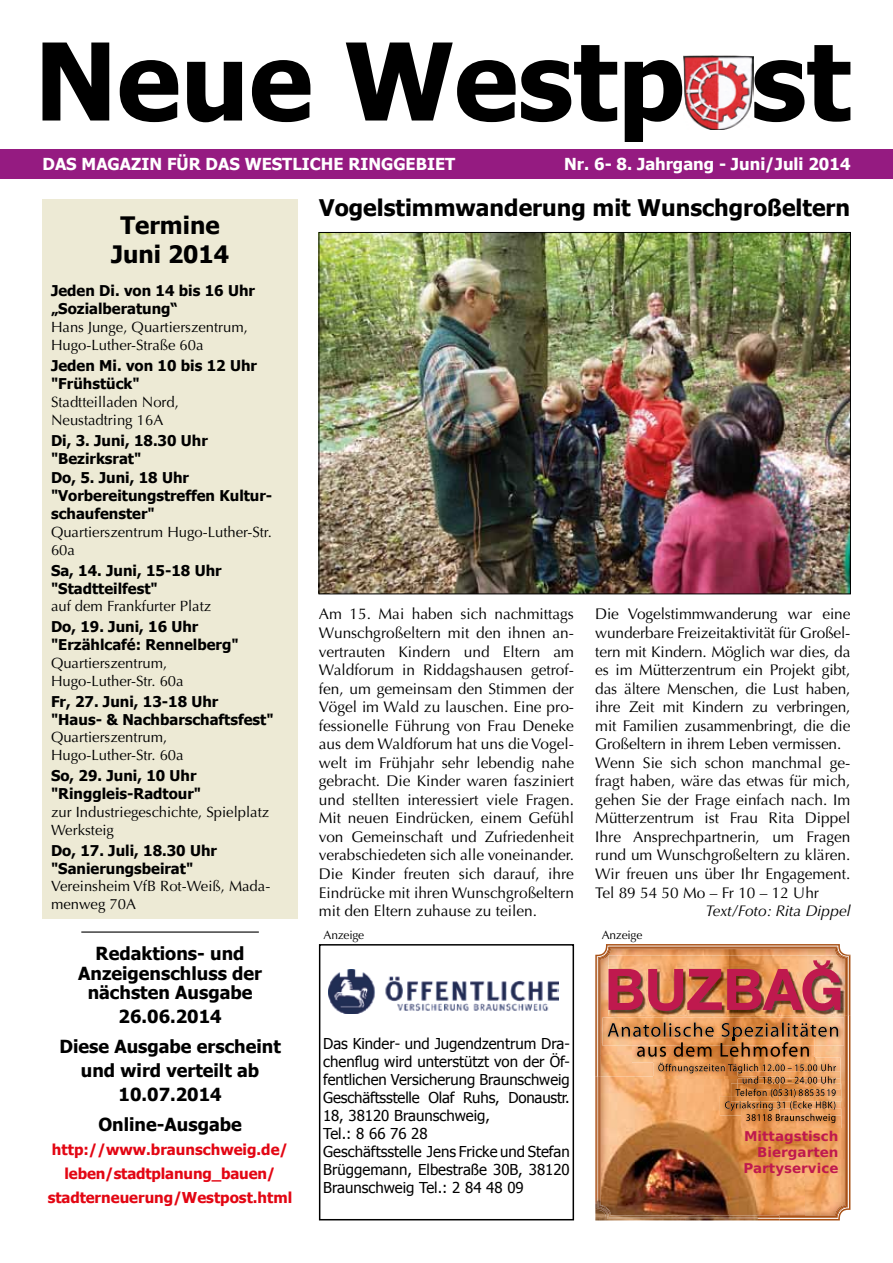
<style>
.page{position:relative;width:893px;height:1263px;background:#fff}
.page>*{position:absolute;margin:0;border:0;box-sizing:border-box;transform-origin:0 0}
.t1{font:700 24px/28.8px "Tahoma";color:#000;text-align:center}
.t2{font:700 22.8px "Tahoma";color:#000}
.t3{font:700 18px/19.5px "Tahoma";color:#000;text-align:center}
.t4{font:700 16.5px "Tahoma";color:#fff}
.t5{font:15.45px/18.6px "Optima LT Std";letter-spacing:-.01em;color:#000;text-align:justify}
.t6{font:italic 15.45px "Optima LT Std";color:#000}
.t7{font:15px/18px "Tahoma";color:#000}
.t8{font:700 15px/24px "Tahoma";color:#e30613;text-align:center}
.t9{font:700 14.85px/17.9px "Tahoma";color:#000}
.t10{font:14.85px/17.9px "Optima LT Std";color:#000}
.t11{font:14.85px/18px "Optima";color:#000}
.t12{font:700 13.5px/16.2px "Bitstream Vera Sans";color:#bf194e;text-align:right}
.t13{font:12px "Optima LT Std";letter-spacing:-.02em;color:#000}
</style>
<div class="page">
<div style="left:0;top:149px;width:893px;height:30px;background:#951b81"></div>
<div style="left:319px;top:944px;width:255px;height:276px;border:2px solid #000"></div>
<img style="left:329px;top:970px;width:230px;height:43px">
<hr style="left:81px;top:931px;width:178px;height:2px;background:#000">
<svg style="left:42px;top:43px;width:808px;height:99px"></svg>
<img style="left:683px;top:55px;width:70px;height:74px">
<div style="left:43px;top:199px;width:255px;height:719px;background:#edead5"></div>
<svg style="left:595px;top:944px;width:255px;height:276px"></svg>
<svg style="left:598px;top:947px;width:249px;height:270px;background:#e39c63"></svg>
<img style="left:608px;top:955px;width:242px;height:61px">
<img style="left:837px;top:955px;width:11px;height:61px">
<img style="left:839px;top:955px;width:8px;height:61px">
<img style="left:608px;top:960px;width:232px;height:51px">
<img style="left:595px;top:1076px;width:185px;height:144px">
<img style="left:598px;top:1076px;width:182px;height:141px">
<img style="left:603px;top:1017px;width:241px;height:29px">
<img style="left:632px;top:1057px;width:182px;height:5px">
<svg style="left:608px;top:1022px;width:230px;height:35px;background:#ba7e4d"></svg>
<img style="left:653px;top:1058px;width:187px;height:18px">
<img style="left:653px;top:1058px;width:161px;height:4px">
<img style="left:836px;top:1071px;width:5px;height:25px">
<img style="left:836px;top:1071px;width:4px;height:7px">
<img style="left:836px;top:1083px;width:5px;height:6px">
<img style="left:836px;top:1101px;width:5px;height:7px">
<img style="left:836px;top:1096px;width:5px;height:5px">
<img style="left:780px;top:1115px;width:61px;height:13px">
<img style="left:742px;top:1123px;width:38px;height:5px">
<img style="left:836px;top:1108px;width:5px;height:7px">
<svg style="left:658px;top:1063px;width:178px;height:60px;background:#cf8d54"></svg>
<img style="left:321px;top:234px;width:528px;height:358px">
<p class="t4" style="left:43px;top:152px;width:414px">DAS MAGAZIN FÜR DAS WESTLICHE RINGGEBIET</p>
<p class="t4" style="left:564px;top:153px;width:288px">Nr. 6- 8. Jahrgang - Juni/Juli 2014</p>
<h1 class="t1" style="left:111px;top:210px;width:120px">Termine<br>Juni 2014</h1>
<p class="t9" style="left:51px;top:281px;width:205px">Jeden Di. von 14 bis 16 Uhr „Sozialberatung“</p>
<p class="t10" style="left:51px;top:318px;width:198px">Hans Junge, Quartierszentrum,<br>Hugo-Luther-Straße 60a</p>
<p class="t9" style="left:51px;top:356px;width:207px">Jeden Mi. von 10 bis 12 Uhr "Frühstück"</p>
<p class="t11" style="left:51px;top:393px;width:129px">Stadtteilladen Nord,<br>Neustadtring 16A</p>
<p class="t9" style="left:51px;top:431px;width:158px">Di, 3. Juni, 18.30 Uhr "Bezirksrat"</p>
<p class="t9" style="left:51px;top:468px;width:223px">Do, 5. Juni, 18 Uhr "Vorbereitungstreffen Kultur&shy;schaufenster"</p>
<p class="t10" style="left:51px;top:523px;width:222px">Quartierszentrum Hugo-Luther-Str.<br>60a</p>
<p class="t9" style="left:51px;top:560px;width:172px">Sa, 14. Juni, 15-18 Uhr "Stadtteilfest"</p>
<p class="t10" style="left:51px;top:598px;width:162px">auf dem Frankfurter Platz</p>
<p class="t9" style="left:51px;top:617px;width:189px">Do, 19. Juni, 16 Uhr "Erzählcafé: Rennelberg"</p>
<p class="t10" style="left:51px;top:654px;width:134px">Quartierszentrum,<br>Hugo-Luther-Str. 60a</p>
<p class="t9" style="left:51px;top:691px;width:224px">Fr, 27. Juni, 13-18 Uhr<br>"Haus- &amp; Nachbarschaftsfest"</p>
<p class="t10" style="left:51px;top:729px;width:134px">Quartierszentrum,<br>Hugo-Luther-Str. 60a</p>
<p class="t9" style="left:51px;top:766px;width:152px">So, 29. Juni, 10 Uhr "Ringgleis-Radtour"</p>
<p class="t10" style="left:51px;top:803px;width:220px">zur Industriegeschichte, Spielplatz<br>Werksteig</p>
<p class="t9" style="left:51px;top:840px;width:167px">Do, 17. Juli, 18.30 Uhr "Sanierungsbeirat"</p>
<p class="t10" style="left:51px;top:878px;width:221px">Vereinsheim VfB Rot-Weiß, Mada&shy;menweg 70A</p>
<p class="t3" style="left:78px;top:943px;width:185px">Redaktions- und<br>Anzeigenschluss der nächsten Ausgabe</p>
<p class="t3" style="left:59px;top:1000px;width:223px;line-height:30px">26.06.2014<br>Diese Ausgabe erscheint</p>
<p class="t3" style="left:81px;top:1057px;width:180px;line-height:24px">und wird verteilt ab<br>10.07.2014</p>
<p class="t3" style="left:98px;top:1114px;width:145px">Online-Ausgabe</p>
<p class="t8" style="left:48px;top:1137px;width:246px">http://www.braunschweig.de/ leben/stadtplanung_bauen/ stadterneuerung/Westpost.html</p>
<h2 class="t2" style="left:319px;top:192px;width:532px">Vogelstimmwanderung mit Wunschgroßeltern</h2>
<p class="t5" style="left:319px;top:605px;width:257px">Am 15. Mai haben sich nachmittags Wunschgroßeltern mit den ihnen an&shy;vertrauten Kindern und Eltern am Waldforum in Riddagshausen getrof&shy;fen, um gemeinsam den Stimmen der Vögel im Wald zu lauschen. Eine pro&shy;fessionelle Führung von Frau Deneke aus dem Waldforum hat uns die Vogel&shy;welt im Frühjahr sehr lebendig nahe gebracht. Die Kinder waren fasziniert und stellten interessiert viele Fragen.<br>Mit neuen Eindrücken, einem Gefühl von Gemeinschaft und Zufriedenheit verabschiedeten sich alle voneinander.<br>Die Kinder freuten sich darauf, ihre Eindrücke mit ihren Wunschgroßeltern mit den Eltern zuhause zu teilen.</p>
<p class="t5" style="left:595px;top:605px;width:257px;text-align:left">Die Vogelstimmwanderung war eine wunderbare Freizeitaktivität für Großel&shy;tern mit Kindern. Möglich war dies, da es im Mütterzentrum ein Projekt gibt, das ältere Menschen, die Lust haben, ihre Zeit mit Kindern zu verbringen, mit Familien zusammenbringt, die die Großeltern in ihrem Leben vermissen.<br>Wenn Sie sich schon manchmal ge&shy;fragt haben, wäre das etwas für mich, gehen Sie der Frage einfach nach. Im Mütterzentrum ist Frau Rita Dippel Ihre Ansprechpartnerin, um Fragen rund um Wunschgroßeltern zu klären.<br>Wir freuen uns über Ihr Engagement.<br>Tel 89 54 50 Mo – Fr 10 – 12 Uhr</p>
<p class="t6" style="left:706px;top:902px;width:146px">Text/Foto: Rita Dippel</p>
<p class="t13" style="left:324px;top:928px;width:42px">Anzeige</p>
<p class="t13" style="left:602px;top:928px;width:42px">Anzeige</p>
<p class="t7" style="left:323px;top:1033px;width:248px">Das Kinder- und Jugendzentrum Dra&shy;chenflug wird unterstützt von der Öf&shy;fentlichen Versicherung Braunschweig<br>Geschäftsstelle Olaf Ruhs, Donaustr.<br>18, 38120 Braunschweig,<br>Tel.: 8 66 76 28<br>Geschäftsstelle Jens Fricke und Stefan<br>Brüggemann, Elbestraße 30B, 38120<br>Braunschweig Tel.: 2 84 48 09</p>
<p class="t12" style="left:744px;top:1128px;width:97px">Mittagstisch<br>Biergarten<br>Partyservice</p>
</div>
